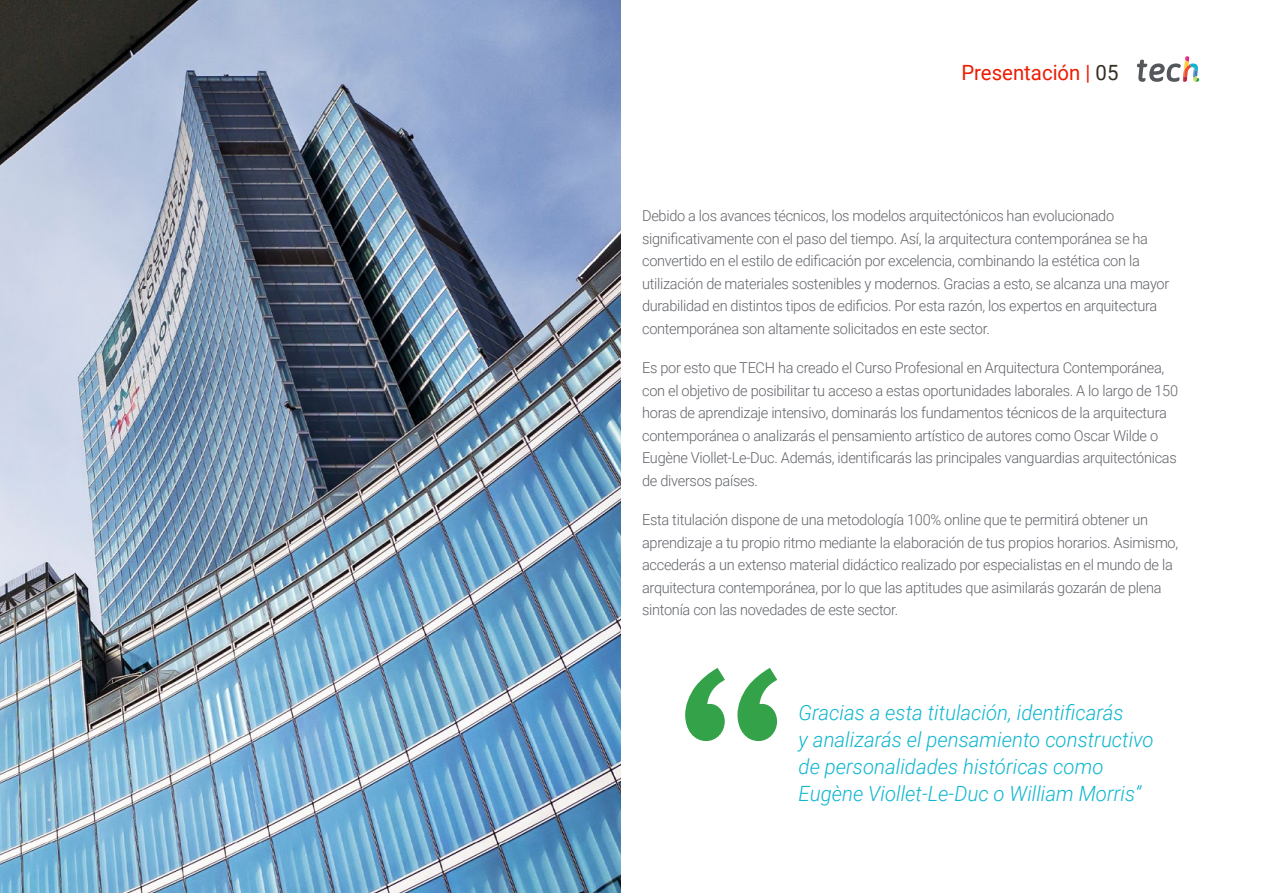
<style>
.page{position:relative;width:1263px;height:893px;background:#fff}
.page>*{position:absolute;margin:0;border:0;box-sizing:border-box;transform-origin:0 0}
.t1{font:italic 300 21px/27px "Roboto";color:#0fb6cf}
.t2{font:21px "Roboto";color:#ee1c02}
.t3{font:300 15px/22.5px "Roboto";letter-spacing:-.02em;color:#61646a}
.s1{color:#312e20}
</style>
<div class="page">
<svg style="left:685px;top:668px;width:92px;height:73px"></svg>
<img style="left:0;top:0;width:621px;height:893px">
<svg style="left:1137px;top:56px;width:62px;height:26px"></svg>
<h1 class="t2" style="left:961px;top:57px;width:159px">Presentación | <span class="s1">05</span></h1>
<p class="t3" style="left:642px;top:204px;width:529px">Debido a los avances técnicos, los modelos arquitectónicos han evolucionado significativamente con el paso del tiempo. Así, la arquitectura contemporánea se ha convertido en el estilo de edificación por excelencia, combinando la estética con la utilización de materiales sostenibles y modernos. Gracias a esto, se alcanza una mayor durabilidad en distintos tipos de edificios. Por esta razón, los expertos en arquitectura contemporánea son altamente solicitados en este sector.</p>
<p class="t3" style="left:642px;top:356px;width:537px">Es por esto que TECH ha creado el Curso Profesional en Arquitectura Contemporánea, con el objetivo de posibilitar tu acceso a estas oportunidades laborales. A lo largo de 150 horas de aprendizaje intensivo, dominarás los fundamentos técnicos de la arquitectura contemporánea o analizarás el pensamiento artístico de autores como Oscar Wilde o Eugène Viollet-Le-Duc. Además, identificarás las principales vanguardias arquitectónicas de diversos países.</p>
<p class="t3" style="left:642px;top:508px;width:538px">Esta titulación dispone de una metodología 100% online que te permitirá obtener un aprendizaje a tu propio ritmo mediante la elaboración de tus propios horarios. Asimismo, accederás a un extenso material didáctico realizado por especialistas en el mundo de la arquitectura contemporánea, por lo que las aptitudes que asimilarás gozarán de plena sintonía con las novedades de este sector.</p>
<h1 class="t1" style="left:798px;top:698px;width:357px">Gracias a esta titulación, identificarás<br>y analizarás el pensamiento constructivo de personalidades históricas como Eugène Viollet-Le-Duc o William Morris”</h1>
</div>
